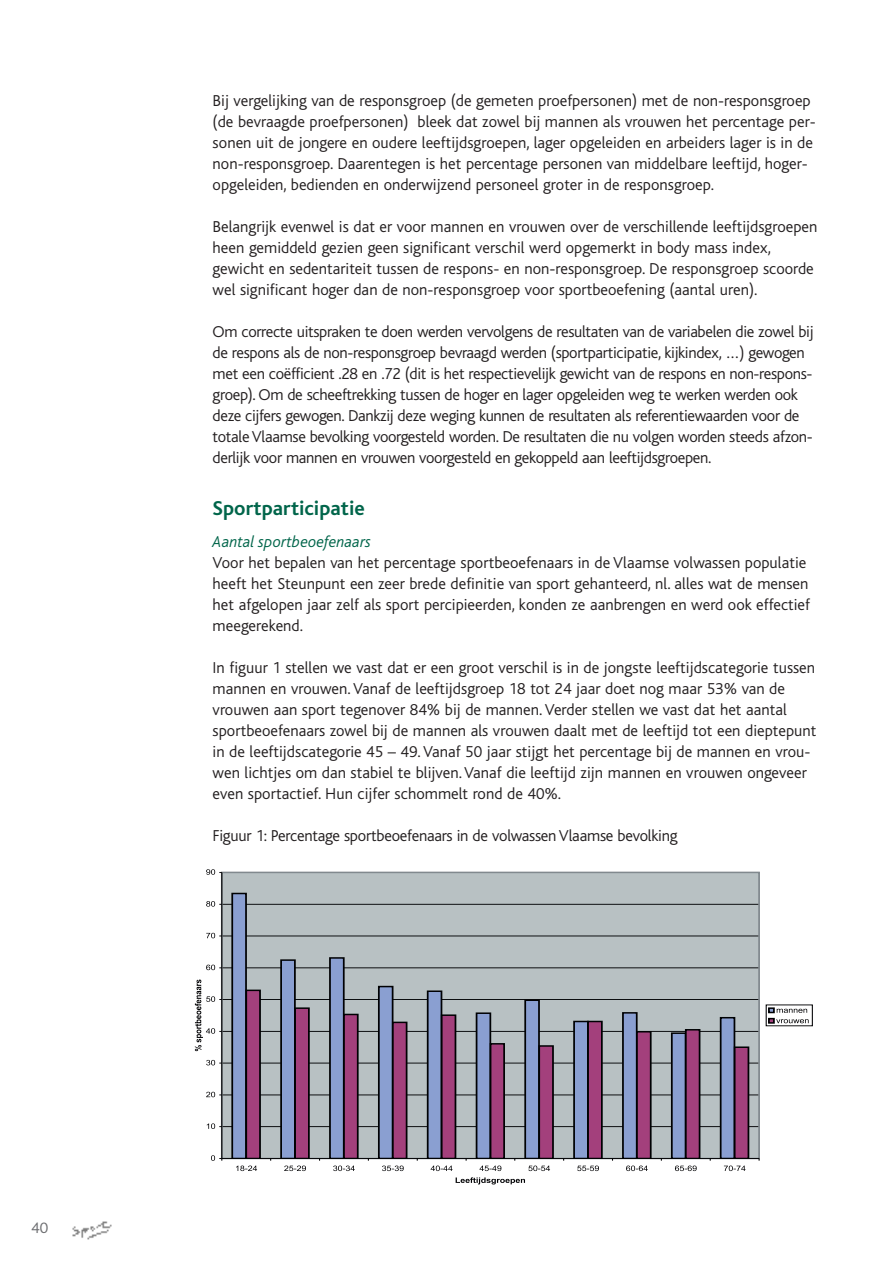
<style>
.page{position:relative;width:893px;height:1263px;background:#fff}
.page>*{position:absolute;margin:0;border:0;box-sizing:border-box;transform-origin:0 0}
.t1{font:700 21px "Bliss";color:#00654a}
.t2{font:300 16.5px/21px "Bliss";color:#231f20}
.t3{font:300 16.5px/21px "Bliss";letter-spacing:-.02em;color:#231f20}
.t4{font:italic 300 16.5px "Bliss";color:#00654a}
.t5{font:300 15.9px "Bliss";color:#6c6d70;scale:1.04 1}
</style>
<div class="page">
<img style="left:72px;top:1221px;width:40px;height:19px">
<div style="left:222px;top:872px;width:537px;height:286px;background:#b8c1c3"></div>
<hr style="left:222px;top:1126px;width:537px;height:1px;background:#000103">
<hr style="left:222px;top:1094px;width:537px;height:1px;background:#000103">
<hr style="left:222px;top:1063px;width:537px;height:1px;background:#000103">
<hr style="left:222px;top:1031px;width:537px;height:1px;background:#000103">
<hr style="left:222px;top:999px;width:537px;height:1px;background:#000103">
<hr style="left:222px;top:967px;width:537px;height:1px;background:#000103">
<hr style="left:222px;top:935px;width:537px;height:1px;background:#000103">
<hr style="left:222px;top:904px;width:537px;height:1px;background:#000103">
<div style="left:221px;top:872px;width:539px;height:287px;border:2px solid #81898e"></div>
<div style="left:232px;top:893px;width:14px;height:265px;background:#8a9fd1"></div>
<div style="left:231px;top:893px;width:16px;height:265px;border:2px solid #000103"></div>
<div style="left:281px;top:960px;width:14px;height:198px;background:#8a9fd1"></div>
<div style="left:280px;top:959px;width:16px;height:199px;border:2px solid #000103"></div>
<div style="left:330px;top:958px;width:14px;height:200px;background:#8a9fd1"></div>
<div style="left:329px;top:957px;width:16px;height:201px;border:2px solid #000103"></div>
<div style="left:379px;top:986px;width:14px;height:172px;background:#8a9fd1"></div>
<div style="left:378px;top:986px;width:15px;height:172px;border:2px solid #000103"></div>
<div style="left:428px;top:991px;width:13px;height:167px;background:#8a9fd1"></div>
<div style="left:427px;top:990px;width:15px;height:168px;border:2px solid #000103"></div>
<div style="left:477px;top:1013px;width:13px;height:145px;background:#8a9fd1"></div>
<div style="left:476px;top:1012px;width:15px;height:146px;border:2px solid #000103"></div>
<div style="left:525px;top:1000px;width:14px;height:158px;background:#8a9fd1"></div>
<div style="left:524px;top:999px;width:16px;height:159px;border:2px solid #000103"></div>
<div style="left:574px;top:1021px;width:14px;height:137px;background:#8a9fd1"></div>
<div style="left:573px;top:1021px;width:16px;height:137px;border:2px solid #000103"></div>
<div style="left:623px;top:1013px;width:14px;height:145px;background:#8a9fd1"></div>
<div style="left:622px;top:1012px;width:15px;height:146px;border:2px solid #000103"></div>
<div style="left:672px;top:1033px;width:14px;height:125px;background:#8a9fd1"></div>
<div style="left:671px;top:1032px;width:15px;height:126px;border:2px solid #000103"></div>
<div style="left:721px;top:1018px;width:13px;height:140px;background:#8a9fd1"></div>
<div style="left:720px;top:1017px;width:15px;height:141px;border:2px solid #000103"></div>
<div style="left:246px;top:990px;width:14px;height:168px;background:#a3407c"></div>
<div style="left:245px;top:989px;width:16px;height:169px;border:2px solid #000103"></div>
<div style="left:295px;top:1008px;width:14px;height:150px;background:#a3407c"></div>
<div style="left:294px;top:1007px;width:16px;height:151px;border:2px solid #000103"></div>
<div style="left:344px;top:1014px;width:14px;height:144px;background:#a3407c"></div>
<div style="left:343px;top:1014px;width:16px;height:144px;border:2px solid #000103"></div>
<div style="left:393px;top:1022px;width:14px;height:136px;background:#a3407c"></div>
<div style="left:392px;top:1021px;width:15px;height:137px;border:2px solid #000103"></div>
<div style="left:442px;top:1015px;width:13px;height:143px;background:#a3407c"></div>
<div style="left:441px;top:1014px;width:15px;height:144px;border:2px solid #000103"></div>
<div style="left:491px;top:1044px;width:13px;height:114px;background:#a3407c"></div>
<div style="left:490px;top:1043px;width:15px;height:115px;border:2px solid #000103"></div>
<div style="left:539px;top:1046px;width:14px;height:112px;background:#a3407c"></div>
<div style="left:538px;top:1045px;width:16px;height:113px;border:2px solid #000103"></div>
<div style="left:588px;top:1021px;width:14px;height:137px;background:#a3407c"></div>
<div style="left:587px;top:1021px;width:16px;height:137px;border:2px solid #000103"></div>
<div style="left:637px;top:1032px;width:14px;height:126px;background:#a3407c"></div>
<div style="left:636px;top:1031px;width:15px;height:127px;border:2px solid #000103"></div>
<div style="left:686px;top:1030px;width:14px;height:128px;background:#a3407c"></div>
<div style="left:685px;top:1029px;width:15px;height:129px;border:2px solid #000103"></div>
<div style="left:735px;top:1047px;width:13px;height:111px;background:#a3407c"></div>
<div style="left:734px;top:1046px;width:15px;height:112px;border:2px solid #000103"></div>
<hr style="left:221px;top:872px;width:1px;height:286px;background:#000103">
<hr style="left:222px;top:1158px;width:537px;height:1px;background:#000103">
<svg style="left:211px;top:1155px;width:11px;height:6px"></svg>
<svg style="left:207px;top:1123px;width:15px;height:6px"></svg>
<svg style="left:206px;top:1092px;width:16px;height:5px"></svg>
<svg style="left:206px;top:1060px;width:16px;height:5px"></svg>
<svg style="left:206px;top:965px;width:16px;height:5px"></svg>
<svg style="left:206px;top:933px;width:16px;height:5px"></svg>
<svg style="left:206px;top:901px;width:16px;height:6px"></svg>
<svg style="left:206px;top:869px;width:16px;height:6px"></svg>
<svg style="left:236px;top:1165px;width:21px;height:6px"></svg>
<svg style="left:284px;top:1165px;width:22px;height:6px"></svg>
<svg style="left:333px;top:1165px;width:22px;height:6px"></svg>
<svg style="left:382px;top:1165px;width:22px;height:6px"></svg>
<svg style="left:431px;top:1165px;width:21px;height:6px"></svg>
<svg style="left:479px;top:1165px;width:22px;height:6px"></svg>
<svg style="left:528px;top:1165px;width:22px;height:6px"></svg>
<svg style="left:577px;top:1165px;width:22px;height:6px"></svg>
<svg style="left:626px;top:1165px;width:22px;height:6px"></svg>
<svg style="left:675px;top:1165px;width:22px;height:6px"></svg>
<svg style="left:724px;top:1165px;width:21px;height:6px"></svg>
<svg style="left:456px;top:1177px;width:69px;height:7px"></svg>
<svg style="left:195px;top:979px;width:27px;height:72px"></svg>
<div style="left:768px;top:1007px;width:7px;height:6px;border:2px solid #000103"></div>
<div style="left:768px;top:1018px;width:7px;height:6px;border:2px solid #000103"></div>
<svg style="left:769px;top:1008px;width:40px;height:15px"></svg>
<p class="t5" style="left:31px;top:1222px;width:18px">40</p>
<p class="t2" style="left:213px;top:91px;width:605px">Bij vergelijking van de responsgroep (de gemeten proefpersonen) met de non-responsgroep (de bevraagde proefpersonen) bleek dat zowel bij mannen als vrouwen het percentage per&shy;sonen uit de jongere en oudere leeftijdsgroepen, lager opgeleiden en arbeiders lager is in de non-responsgroep. Daarentegen is het percentage personen van middelbare leeftijd, hoger&shy;opgeleiden, bedienden en onderwijzend personeel groter in de responsgroep.</p>
<p class="t2" style="left:213px;top:217px;width:606px">Belangrijk evenwel is dat er voor mannen en vrouwen over de verschillende leeftijdsgroepen heen gemiddeld gezien geen significant verschil werd opgemerkt in body mass index, gewicht en sedentariteit tussen de respons- en non-responsgroep. De responsgroep scoorde wel significant hoger dan de non-responsgroep voor sportbeoefening (aantal uren).</p>
<p class="t3" style="left:213px;top:322px;width:603px">Om correcte uitspraken te doen werden vervolgens de resultaten van de variabelen die zowel bij de respons als de non-responsgroep bevraagd werden (sportparticipatie, kijkindex, …) gewogen met een coëfficient .28 en .72 (dit is het respectievelijk gewicht van de respons en non-respons&shy;groep). Om de scheeftrekking tussen de hoger en lager opgeleiden weg te werken werden ook deze cijfers gewogen. Dankzij deze weging kunnen de resultaten als referentiewaarden voor de totale Vlaamse bevolking voorgesteld worden. De resultaten die nu volgen worden steeds afzon&shy;derlijk voor mannen en vrouwen voorgesteld en gekoppeld aan leeftijdsgroepen.</p>
<p class="t1" style="left:213px;top:500px;width:154px">Sportparticipatie</p>
<p class="t4" style="left:213px;top:535px;width:160px">Aantal sportbeoefenaars</p>
<p class="t2" style="left:213px;top:553px;width:599px">Voor het bepalen van het percentage sportbeoefenaars in de Vlaamse volwassen populatie heeft het Steunpunt een zeer brede definitie van sport gehanteerd, nl. alles wat de mensen het afgelopen jaar zelf als sport percipieerden, konden ze aanbrengen en werd ook effectief meegerekend.</p>
<p class="t2" style="left:213px;top:658px;width:605px">In figuur 1 stellen we vast dat er een groot verschil is in de jongste leeftijdscategorie tussen mannen en vrouwen. Vanaf de leeftijdsgroep 18 tot 24 jaar doet nog maar 53% van de vrouwen aan sport tegenover 84% bij de mannen. Verder stellen we vast dat het aantal sportbeoefenaars zowel bij de mannen als vrouwen daalt met de leeftijd tot een dieptepunt in de leeftijdscategorie 45 – 49. Vanaf 50 jaar stijgt het percentage bij de mannen en vrou&shy;wen lichtjes om dan stabiel te blijven. Vanaf die leeftijd zijn mannen en vrouwen ongeveer even sportactief. Hun cijfer schommelt rond de 40%.</p>
<p class="t2" style="left:213px;top:826px;width:466px">Figuur 1: Percentage sportbeoefenaars in de volwassen Vlaamse bevolking</p>
</div>
